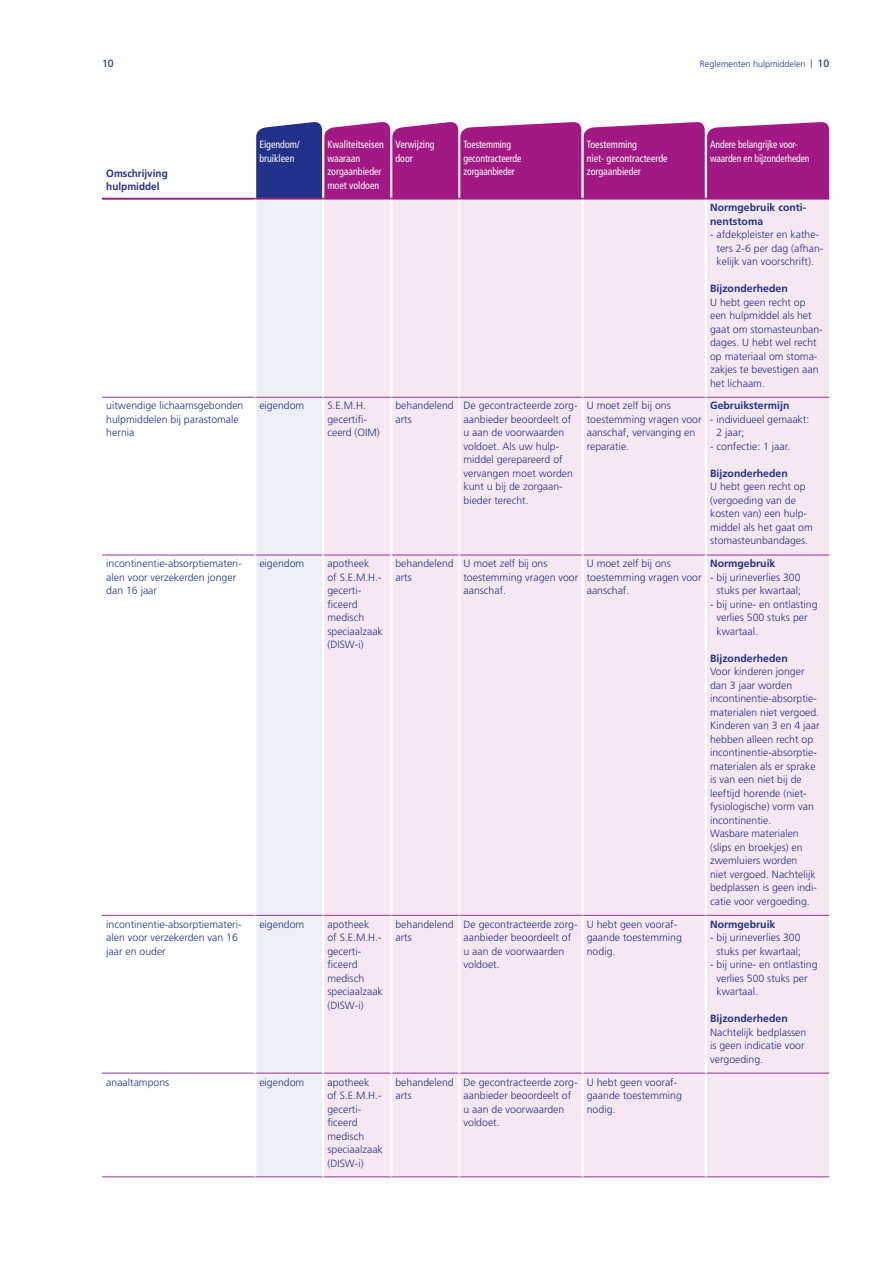
<style>
.page{position:relative;width:893px;height:1263px;background:#fff}
.page>*{position:absolute;margin:0;border:0;box-sizing:border-box;transform-origin:0 0}
.t1{font:300 10.5px/13.5px "Frutiger";color:#233289}
.t2{font:condensed 10.5px/13.5px "Frutiger";color:#fff;scale:.95 1}
.t3{font:700 10.5px/13.5px "Frutiger";color:#233289}
.t4{font:condensed 10.5px/13.5px "Frutiger";color:#fff;scale:.92 1}
.t5{font:700 10.5px/13.5px "Frutiger";color:#233289;scale:.95 1}
.t6{font:10.5px "Frutiger";color:#233289}
.t7{font:300 9px "Frutiger";color:#233289}
.s1{font-weight:400;font-size:10.5px}
</style>
<div class="page">
<svg style="left:256px;top:122px;width:573px;height:76px;background:#99298b"></svg>
<div style="left:256px;top:200px;width:66px;height:976px;background:#edeff6"></div>
<div style="left:324px;top:200px;width:505px;height:976px;background:#f6e8f3"></div>
<hr style="left:102px;top:199px;width:153px;height:1px;background:#8f3694">
<hr style="left:706px;top:199px;width:123px;height:1px;background:#8f3694">
<hr style="left:102px;top:397px;width:153px;height:1px;background:#8f3694">
<hr style="left:706px;top:397px;width:123px;height:1px;background:#8f3694">
<hr style="left:102px;top:555px;width:153px;height:1px;background:#8f3694">
<hr style="left:706px;top:555px;width:123px;height:1px;background:#8f3694">
<hr style="left:102px;top:915px;width:153px;height:1px;background:#8f3694">
<hr style="left:706px;top:915px;width:123px;height:1px;background:#8f3694">
<hr style="left:102px;top:1073px;width:153px;height:1px;background:#8f3694">
<hr style="left:706px;top:1073px;width:123px;height:1px;background:#8f3694">
<hr style="left:102px;top:1176px;width:153px;height:1px;background:#8f3694">
<hr style="left:706px;top:1176px;width:123px;height:1px;background:#8f3694">
<hr style="left:255px;top:199px;width:68px;height:1px;background:#8f3694">
<hr style="left:323px;top:199px;width:68px;height:1px;background:#8f3694">
<hr style="left:391px;top:199px;width:68px;height:1px;background:#8f3694">
<hr style="left:459px;top:199px;width:124px;height:1px;background:#8f3694">
<hr style="left:583px;top:199px;width:123px;height:1px;background:#8f3694">
<hr style="left:255px;top:397px;width:68px;height:1px;background:#8f3694">
<hr style="left:323px;top:397px;width:68px;height:1px;background:#8f3694">
<hr style="left:391px;top:397px;width:68px;height:1px;background:#8f3694">
<hr style="left:459px;top:397px;width:124px;height:1px;background:#8f3694">
<hr style="left:583px;top:397px;width:123px;height:1px;background:#8f3694">
<hr style="left:255px;top:555px;width:68px;height:1px;background:#8f3694">
<hr style="left:323px;top:555px;width:68px;height:1px;background:#8f3694">
<hr style="left:391px;top:555px;width:68px;height:1px;background:#8f3694">
<hr style="left:459px;top:555px;width:124px;height:1px;background:#8f3694">
<hr style="left:583px;top:555px;width:123px;height:1px;background:#8f3694">
<hr style="left:255px;top:915px;width:68px;height:1px;background:#8f3694">
<hr style="left:323px;top:915px;width:68px;height:1px;background:#8f3694">
<hr style="left:391px;top:915px;width:68px;height:1px;background:#8f3694">
<hr style="left:459px;top:915px;width:124px;height:1px;background:#8f3694">
<hr style="left:583px;top:915px;width:123px;height:1px;background:#8f3694">
<hr style="left:255px;top:1073px;width:68px;height:1px;background:#8f3694">
<hr style="left:323px;top:1073px;width:68px;height:1px;background:#8f3694">
<hr style="left:391px;top:1073px;width:68px;height:1px;background:#8f3694">
<hr style="left:459px;top:1073px;width:124px;height:1px;background:#8f3694">
<hr style="left:583px;top:1073px;width:123px;height:1px;background:#8f3694">
<hr style="left:255px;top:1176px;width:68px;height:1px;background:#8f3694">
<hr style="left:323px;top:1176px;width:68px;height:1px;background:#8f3694">
<hr style="left:391px;top:1176px;width:68px;height:1px;background:#8f3694">
<hr style="left:459px;top:1176px;width:124px;height:1px;background:#8f3694">
<hr style="left:583px;top:1176px;width:123px;height:1px;background:#8f3694">
<hr style="left:254px;top:199px;width:2px;height:198px;background:#fff">
<hr style="left:322px;top:199px;width:2px;height:198px;background:#fff">
<hr style="left:390px;top:199px;width:2px;height:198px;background:#fff">
<hr style="left:458px;top:199px;width:2px;height:198px;background:#fff">
<hr style="left:581px;top:199px;width:3px;height:198px;background:#fff">
<hr style="left:705px;top:199px;width:2px;height:198px;background:#fff">
<hr style="left:390px;top:398px;width:2px;height:157px;background:#fff">
<hr style="left:458px;top:398px;width:2px;height:157px;background:#fff">
<hr style="left:581px;top:398px;width:3px;height:157px;background:#fff">
<hr style="left:705px;top:398px;width:2px;height:157px;background:#fff">
<hr style="left:254px;top:555px;width:2px;height:360px;background:#fff">
<hr style="left:322px;top:555px;width:2px;height:360px;background:#fff">
<hr style="left:390px;top:555px;width:2px;height:360px;background:#fff">
<hr style="left:458px;top:555px;width:2px;height:360px;background:#fff">
<hr style="left:581px;top:555px;width:3px;height:360px;background:#fff">
<hr style="left:705px;top:555px;width:2px;height:360px;background:#fff">
<hr style="left:390px;top:916px;width:2px;height:157px;background:#fff">
<hr style="left:458px;top:916px;width:2px;height:157px;background:#fff">
<hr style="left:581px;top:916px;width:3px;height:157px;background:#fff">
<hr style="left:705px;top:916px;width:2px;height:157px;background:#fff">
<hr style="left:254px;top:1073px;width:2px;height:103px;background:#fff">
<hr style="left:322px;top:1073px;width:2px;height:103px;background:#fff">
<hr style="left:390px;top:1073px;width:2px;height:103px;background:#fff">
<hr style="left:458px;top:1073px;width:2px;height:103px;background:#fff">
<hr style="left:581px;top:1073px;width:3px;height:103px;background:#fff">
<hr style="left:705px;top:1073px;width:2px;height:103px;background:#fff">
<hr style="left:102px;top:198px;width:727px;height:1px;background:#a21984">
<p class="t6" style="left:102px;top:58px;width:13px">10</p>
<p class="t5" style="left:106px;top:166px;width:66px">Omschrijving hulpmiddel</p>
<p class="t7" style="left:700px;top:59px;width:131px">Reglementen hulpmiddelen | <span class="s1">10</span></p>
<p class="t2" style="left:259px;top:138px;width:44px">Eigendom/ bruikleen</p>
<p class="t2" style="left:327px;top:138px;width:61px">Kwaliteitseisen waaraan zorgaanbieder moet voldoen</p>
<p class="t2" style="left:395px;top:138px;width:43px">Verwijzing door</p>
<p class="t4" style="left:463px;top:138px;width:64px">Toestemming gecontracteerde zorgaanbieder</p>
<p class="t2" style="left:587px;top:138px;width:87px">Toestemming<br>niet- gecontracteerde zorgaanbieder</p>
<p class="t4" style="left:710px;top:138px;width:110px">Andere belangrijke voor&shy;waarden en bijzonderheden</p>
<p class="t3" style="left:710px;top:201px;width:98px">Normgebruik conti&shy;nentstoma</p>
<p class="t1" style="left:716px;top:228px;width:108px;text-indent:-6px">- afdekpleister en kathe&shy;ters 2-6 per dag (afhan&shy;kelijk van voorschrift).</p>
<p class="t3" style="left:710px;top:282px;width:79px">Bijzonderheden</p>
<p class="t1" style="left:710px;top:295px;width:114px">U hebt geen recht op een hulpmiddel als het gaat om stomasteunban&shy;dages. U hebt wel recht op materiaal om stoma&shy;zakjes te bevestigen aan het lichaam.</p>
<p class="t1" style="left:106px;top:399px;width:139px">uitwendige lichaamsgebonden hulpmiddelen bij parastomale hernia</p>
<p class="t1" style="left:259px;top:399px;width:46px">eigendom</p>
<p class="t1" style="left:327px;top:399px;width:54px">S.E.M.H. gecertifi&shy;ceerd (OIM)</p>
<p class="t1" style="left:395px;top:399px;width:60px">behandelend arts</p>
<p class="t1" style="left:463px;top:399px;width:116px">De gecontracteerde zorg&shy;aanbieder beoordeelt of u aan de voorwaarden voldoet. Als uw hulp&shy;middel gerepareerd of vervangen moet worden kunt u bij de zorgaan&shy;bieder terecht.</p>
<p class="t1" style="left:587px;top:399px;width:116px">U moet zelf bij ons toestemming vragen voor aanschaf, vervanging en reparatie.</p>
<p class="t3" style="left:710px;top:399px;width:81px">Gebruikstermijn</p>
<p class="t1" style="left:716px;top:413px;width:94px;text-indent:-6px">- individueel gemaakt:<br>2 jaar;</p>
<p class="t1" style="left:710px;top:440px;width:82px">- confectie: 1 jaar.</p>
<p class="t3" style="left:710px;top:467px;width:79px">Bijzonderheden</p>
<p class="t1" style="left:710px;top:480px;width:104px">U hebt geen recht op (vergoeding van de kosten van) een hulp&shy;middel als het gaat om stomasteunbandages.</p>
<p class="t1" style="left:106px;top:557px;width:137px">incontinentie-absorptiemateri&shy;alen voor verzekerden jonger dan 16 jaar</p>
<p class="t1" style="left:259px;top:557px;width:46px">eigendom</p>
<p class="t1" style="left:327px;top:557px;width:57px">apotheek<br>of S.E.M.H.- gecerti&shy;ficeerd medisch speciaalzaak (DISW-i)</p>
<p class="t1" style="left:395px;top:557px;width:60px">behandelend arts</p>
<p class="t1" style="left:463px;top:557px;width:116px">U moet zelf bij ons toestemming vragen voor aanschaf.</p>
<p class="t1" style="left:587px;top:557px;width:116px">U moet zelf bij ons toestemming vragen voor aanschaf.</p>
<p class="t3" style="left:710px;top:557px;width:67px">Normgebruik</p>
<p class="t1" style="left:710px;top:571px;width:93px;text-align:right">- bij urineverlies 300 stuks per kwartaal;</p>
<p class="t1" style="left:716px;top:598px;width:102px;text-indent:-6px">- bij urine- en ontlasting verlies 500 stuks per kwartaal.</p>
<p class="t3" style="left:710px;top:651px;width:79px">Bijzonderheden</p>
<p class="t1" style="left:710px;top:665px;width:111px">Voor kinderen jonger dan 3 jaar worden incontinentie-absorptie&shy;materialen niet vergoed.<br>Kinderen van 3 en 4 jaar hebben alleen recht op incontinentie-absorptie&shy;materialen als er sprake is van een niet bij de leeftijd horende (niet&shy;fysiologische) vorm van incontinentie.<br>Wasbare materialen (slips en broekjes) en zwemluiers worden<br>niet vergoed. Nachtelijk bedplassen is geen indi&shy;catie voor vergoeding.</p>
<p class="t1" style="left:106px;top:917px;width:137px">incontinentie-absorptiemateri&shy;alen voor verzekerden van 16 jaar en ouder</p>
<p class="t1" style="left:259px;top:917px;width:46px">eigendom</p>
<p class="t1" style="left:327px;top:917px;width:57px">apotheek<br>of S.E.M.H.- gecerti&shy;ficeerd medisch speciaalzaak (DISW-i)</p>
<p class="t1" style="left:395px;top:917px;width:60px">behandelend arts</p>
<p class="t1" style="left:463px;top:917px;width:116px">De gecontracteerde zorg&shy;aanbieder beoordeelt of u aan de voorwaarden voldoet.</p>
<p class="t1" style="left:587px;top:917px;width:97px">U hebt geen vooraf&shy;gaande toestemming nodig.</p>
<p class="t3" style="left:710px;top:917px;width:67px">Normgebruik</p>
<p class="t1" style="left:710px;top:931px;width:93px;text-align:right">- bij urineverlies 300 stuks per kwartaal;</p>
<p class="t1" style="left:716px;top:958px;width:102px;text-indent:-6px">- bij urine- en ontlasting verlies 500 stuks per kwartaal.</p>
<p class="t3" style="left:710px;top:1012px;width:79px">Bijzonderheden</p>
<p class="t1" style="left:710px;top:1025px;width:98px">Nachtelijk bedplassen is geen indicatie voor vergoeding.</p>
<p class="t1" style="left:106px;top:1075px;width:65px">anaaltampons</p>
<p class="t1" style="left:259px;top:1075px;width:46px">eigendom</p>
<p class="t1" style="left:327px;top:1075px;width:57px">apotheek<br>of S.E.M.H.- gecerti&shy;ficeerd medisch speciaalzaak (DISW-i)</p>
<p class="t1" style="left:395px;top:1075px;width:60px">behandelend arts</p>
<p class="t1" style="left:463px;top:1075px;width:116px">De gecontracteerde zorg&shy;aanbieder beoordeelt of u aan de voorwaarden voldoet.</p>
<p class="t1" style="left:587px;top:1075px;width:97px">U hebt geen vooraf&shy;gaande toestemming nodig.</p>
</div>
